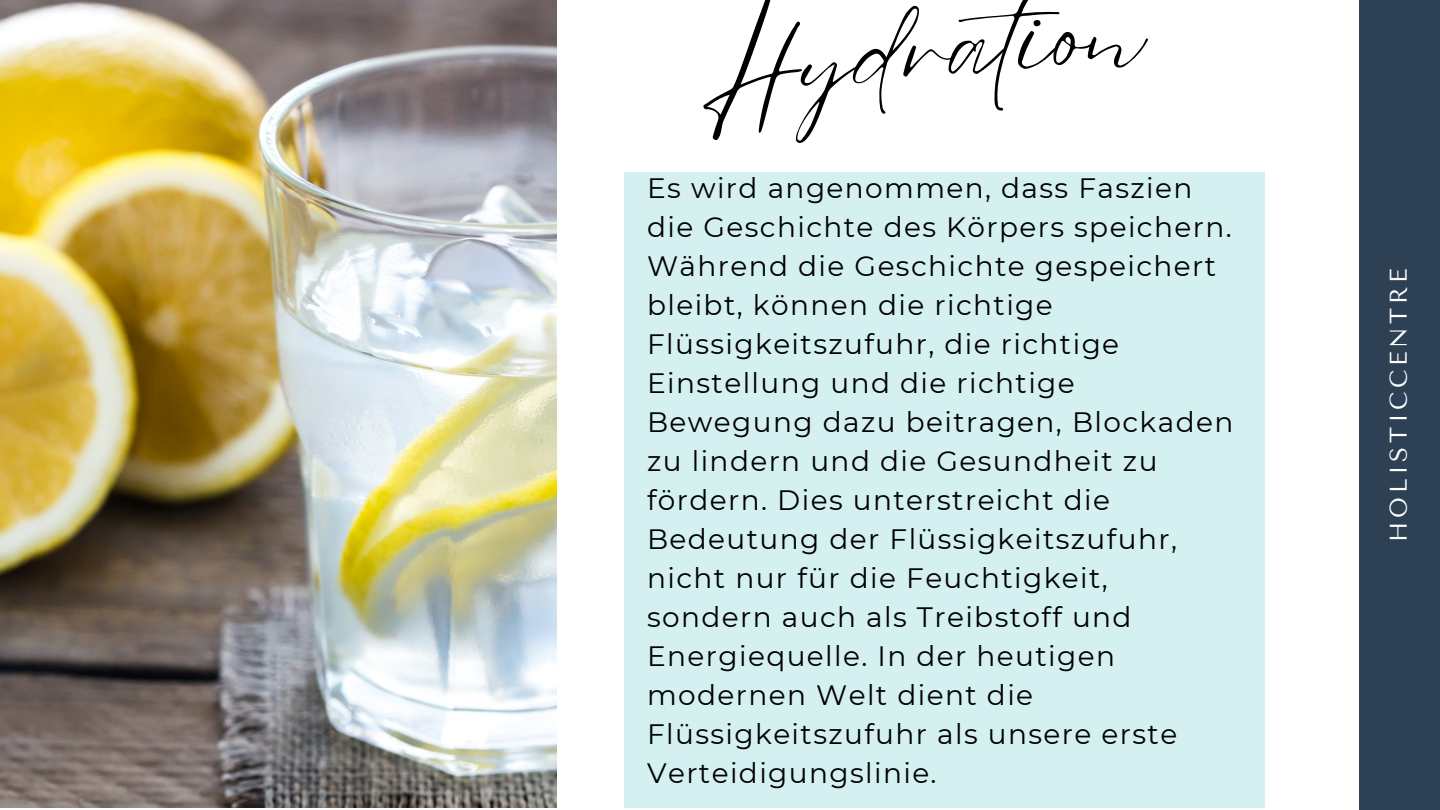
<style>
.page{position:relative;width:1440px;height:810px;background:#fff}
.page>*{position:absolute;margin:0;border:0;box-sizing:border-box;transform-origin:0 0}
.t1{font:105.1px "Eyesome Script";color:#000}
.t2{font:28px/39px "Montserrat";letter-spacing:.05em;color:#000}
.t3{font:24px "Tenor Sans";letter-spacing:.155em;color:#fff}
</style>
<div class="page">
<img style="left:0;top:0;width:556px;height:808px">
<div style="left:1359px;top:0;width:81px;height:810px;background:#2d4054"></div>
<div style="left:624px;top:172px;width:641px;height:636px;background:#d4f0f0"></div>
<p class="t1" style="left:688px;top:-1px;width:453px;rotate:-5deg">Hydration</p>
<p class="t2" style="left:647px;top:168px;width:588px">Es wird angenommen, dass Faszien die Geschichte des Körpers speichern.<br>Während die Geschichte gespeichert bleibt, können die richtige<br>Flüssigkeitszufuhr, die richtige<br>Einstellung und die richtige<br>Bewegung dazu beitragen, Blockaden zu lindern und die Gesundheit zu fördern. Dies unterstreicht die<br>Bedeutung der Flüssigkeitszufuhr, nicht nur für die Feuchtigkeit, sondern auch als Treibstoff und<br>Energiequelle. In der heutigen modernen Welt dient die<br>Flüssigkeitszufuhr als unsere erste<br>Verteidigungslinie.</p>
<p class="t3" style="left:1385px;top:542px;width:275px;rotate:-90deg">HOLISTICCENTRE</p>
</div>
